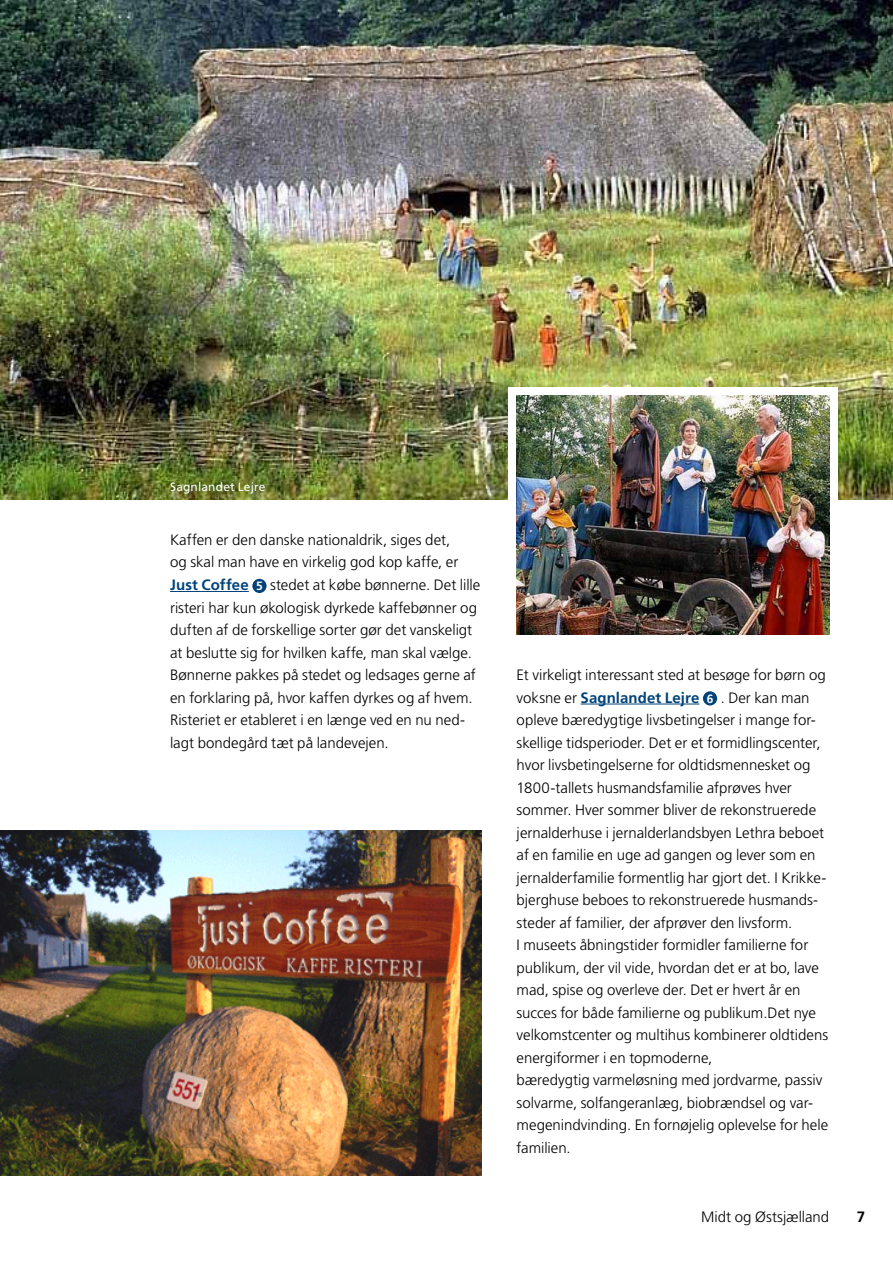
<style>
.page{position:relative;width:893px;height:1263px;background:#fff}
.page>*{position:absolute;margin:0;border:0;box-sizing:border-box;transform-origin:0 0}
.t1{font:300 15px/22.5px "Frutiger LT Std";color:#000}
.t2{font:700 15px "Frutiger LT Std";color:#000}
.t3{font:12px "Frutiger LT Std";letter-spacing:.01em;color:#fff}
.s1{font-weight:700;color:#00427a}
.s2{font-weight:700;font-size:12px;color:#fff}
</style>
<div class="page">
<img style="left:0;top:0;width:893px;height:500px">
<img style="left:0;top:831px;width:482px;height:344px">
<hr style="left:170px;top:591px;width:79px;height:1px;background:#00427a">
<div style="left:252px;top:579px;width:15px;height:14px;background:#00427a;border-radius:50%"></div>
<hr style="left:581px;top:704px;width:118px;height:1px;background:#00427a">
<div style="left:703px;top:691px;width:14px;height:14px;background:#00427a;border-radius:50%"></div>
<div style="left:508px;top:387px;width:330px;height:256px;background:#fff"></div>
<img style="left:517px;top:396px;width:312px;height:239px">
<p class="t3" style="left:170px;top:480px;width:97px">Sagnlandet Lejre</p>
<p class="t1" style="left:170px;top:529px;width:312px">Kaffen er den danske nationaldrik, siges det,<br>og skal man have en virkelig god kop kaffe, er <span class="s1">Just Coffee</span> <span class="s2">5</span> stedet at købe bønnerne. Det lille risteri har kun økologisk dyrkede kaffebønner og duften af de forskellige sorter gør det vanskeligt at beslutte sig for hvilken kaffe, man skal vælge.<br>Bønnerne pakkes på stedet og ledsages gerne af en forklaring på, hvor kaffen dyrkes og af hvem.<br>Risteriet er etableret i en længe ved en nu ned&shy;lagt bondegård tæt på landevejen.</p>
<p class="t1" style="left:517px;top:664px;width:313px">Et virkeligt interessant sted at besøge for børn og voksne er <span class="s1">Sagnlandet Lejre</span> <span class="s2">6</span> . Der kan man opleve bæredygtige livsbetingelser i mange for&shy;skellige tidsperioder. Det er et formidlingscenter, hvor livsbetingelserne for oldtidsmennesket og 1800-tallets husmandsfamilie afprøves hver sommer. Hver sommer bliver de rekonstruerede jernalderhuse i jernalderlandsbyen Lethra beboet af en familie en uge ad gangen og lever som en jernalderfamilie formentlig har gjort det. I Krikke&shy;bjerghuse beboes to rekonstruerede husmands&shy;steder af familier, der afprøver den livsform.<br>I museets åbningstider formidler familierne for publikum, der vil vide, hvordan det er at bo, lave mad, spise og overleve der. Det er hvert år en succes for både familierne og publikum.Det nye velkomstcenter og multihus kombinerer oldtidens energiformer i en topmoderne,<br>bæredygtig varmeløsning med jordvarme, passiv solvarme, solfangeranlæg, biobrændsel og var&shy;megenindvinding. En fornøjelig oplevelse for hele familien.</p>
<p class="t1" style="left:701px;top:1206px;width:129px">Midt og Østsjælland</p>
<p class="t2" style="left:857px;top:1208px;width:10px">7</p>
</div>
